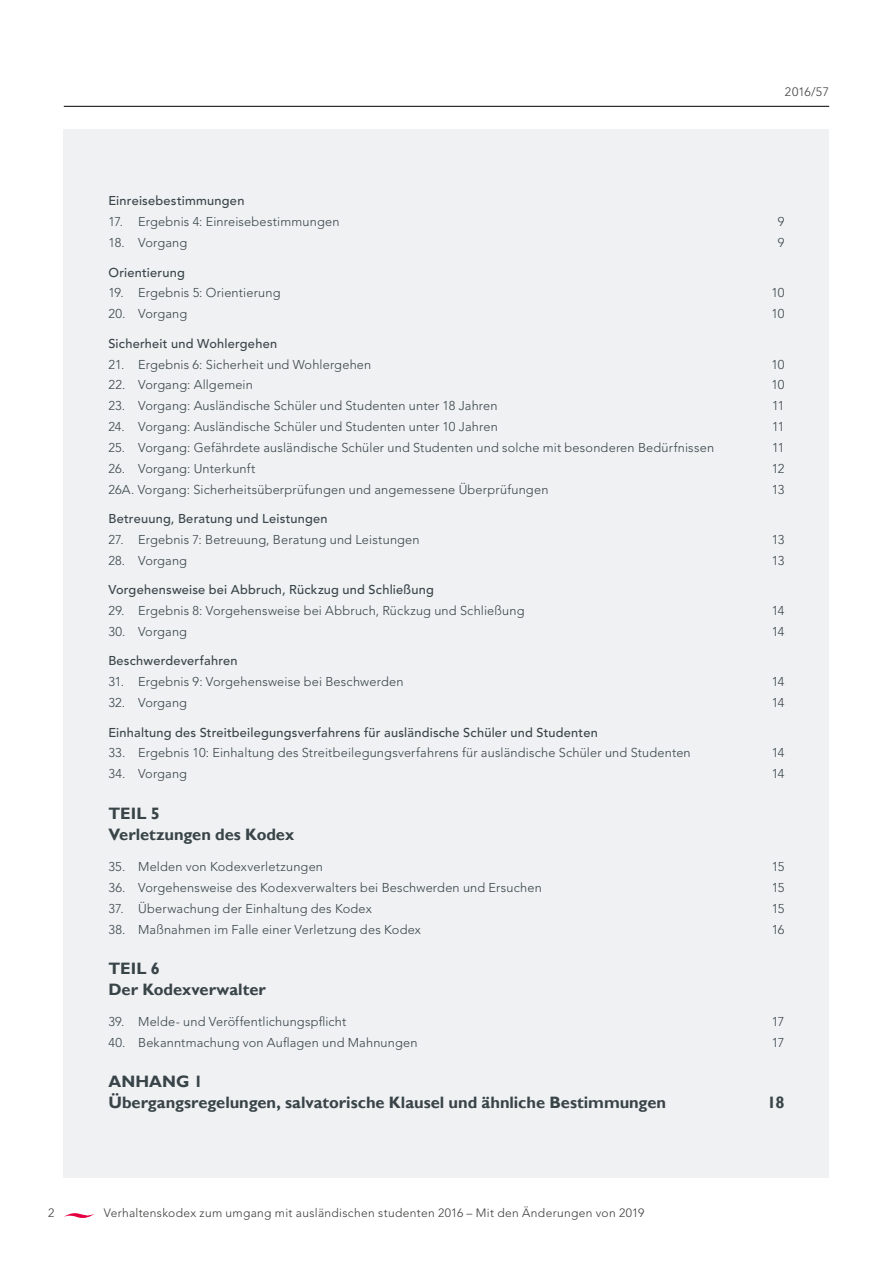
<style>
.page{position:relative;width:893px;height:1263px;background:#fff}
.page>*{position:absolute;margin:0;border:0;box-sizing:border-box;transform-origin:0 0}
.t1{font:700 16.5px/21px "Gill Sans";letter-spacing:-.005em;color:#394448}
.t2{font:300 12.75px "Avenir LT Pro";letter-spacing:.015em;color:#394448}
.t3{font:500 12.75px "Avenir";letter-spacing:.02em;color:#394448}
.t4{font:300 12.15px "Avenir LT Pro";letter-spacing:.035em;color:#3c3c3b}
.t5{font:300 12px "Avenir LT Pro";letter-spacing:.025em;color:#3c3c3b}
</style>
<div class="page">
<hr style="left:64px;top:106px;width:765px;height:1px;background:#000">
<div style="left:64px;top:130px;width:765px;height:1048px;background:#eff1f3"></div>
<svg style="left:64px;top:1213px;width:30px;height:5px"></svg>
<p class="t4" style="left:785px;top:85px;width:46px">2016/57</p>
<p class="t3" style="left:108px;top:194px;width:137px">Einreisebestimmungen</p>
<p class="t2" style="left:108px;top:214px;width:233px">17. Ergebnis 4: Einreisebestimmungen</p>
<p class="t2" style="left:778px;top:214px;width:8px">9</p>
<p class="t2" style="left:108px;top:235px;width:80px">18. Vorgang</p>
<p class="t2" style="left:778px;top:235px;width:8px">9</p>
<p class="t3" style="left:108px;top:265px;width:78px">Orientierung</p>
<p class="t2" style="left:108px;top:285px;width:174px">19. Ergebnis 5: Orientierung</p>
<p class="t2" style="left:771px;top:285px;width:15px">10</p>
<p class="t2" style="left:108px;top:306px;width:80px">20. Vorgang</p>
<p class="t2" style="left:771px;top:306px;width:15px">10</p>
<p class="t3" style="left:108px;top:336px;width:170px">Sicherheit und Wohlergehen</p>
<p class="t2" style="left:108px;top:357px;width:264px">21. Ergebnis 6: Sicherheit und Wohlergehen</p>
<p class="t2" style="left:771px;top:357px;width:15px">10</p>
<p class="t2" style="left:108px;top:377px;width:146px">22. Vorgang: Allgemein</p>
<p class="t2" style="left:771px;top:377px;width:15px">10</p>
<p class="t2" style="left:108px;top:398px;width:391px">23. Vorgang: Ausländische Schüler und Studenten unter 18 Jahren</p>
<p class="t2" style="left:772px;top:398px;width:14px">11</p>
<p class="t2" style="left:108px;top:419px;width:391px">24. Vorgang: Ausländische Schüler und Studenten unter 10 Jahren</p>
<p class="t2" style="left:772px;top:419px;width:14px">11</p>
<p class="t2" style="left:108px;top:440px;width:607px">25. Vorgang: Gefährdete ausländische Schüler und Studenten und solche mit besonderen Bedürfnissen</p>
<p class="t2" style="left:772px;top:440px;width:14px">11</p>
<p class="t2" style="left:108px;top:461px;width:149px">26. Vorgang: Unterkunft</p>
<p class="t2" style="left:772px;top:461px;width:14px">12</p>
<p class="t2" style="left:108px;top:482px;width:441px">26A. Vorgang: Sicherheitsüberprüfungen und angemessene Überprüfungen</p>
<p class="t2" style="left:772px;top:482px;width:14px">13</p>
<p class="t3" style="left:108px;top:511px;width:221px">Betreuung, Beratung und Leistungen</p>
<p class="t2" style="left:108px;top:532px;width:313px">27. Ergebnis 7: Betreuung, Beratung und Leistungen</p>
<p class="t2" style="left:772px;top:532px;width:14px">13</p>
<p class="t2" style="left:108px;top:553px;width:80px">28. Vorgang</p>
<p class="t2" style="left:772px;top:553px;width:14px">13</p>
<p class="t3" style="left:108px;top:582px;width:327px">Vorgehensweise bei Abbruch, Rückzug und Schließung</p>
<p class="t2" style="left:108px;top:603px;width:418px">29. Ergebnis 8: Vorgehensweise bei Abbruch, Rückzug und Schließung</p>
<p class="t2" style="left:772px;top:603px;width:14px">14</p>
<p class="t2" style="left:108px;top:624px;width:80px">30. Vorgang</p>
<p class="t2" style="left:772px;top:624px;width:14px">14</p>
<p class="t3" style="left:108px;top:654px;width:131px">Beschwerdeverfahren</p>
<p class="t2" style="left:108px;top:674px;width:297px">31. Ergebnis 9: Vorgehensweise bei Beschwerden</p>
<p class="t2" style="left:772px;top:674px;width:14px">14</p>
<p class="t2" style="left:108px;top:695px;width:80px">32. Vorgang</p>
<p class="t2" style="left:772px;top:695px;width:14px">14</p>
<p class="t3" style="left:108px;top:725px;width:491px">Einhaltung des Streitbeilegungsverfahrens für ausländische Schüler und Studenten</p>
<p class="t2" style="left:108px;top:745px;width:584px">33. Ergebnis 10: Einhaltung des Streitbeilegungsverfahrens für ausländische Schüler und Studenten</p>
<p class="t2" style="left:772px;top:745px;width:14px">14</p>
<p class="t2" style="left:108px;top:766px;width:80px">34. Vorgang</p>
<p class="t2" style="left:772px;top:766px;width:14px">14</p>
<p class="t1" style="left:108px;top:803px;width:187px">TEIL 5<br>Verletzungen des Kodex</p>
<p class="t2" style="left:108px;top:859px;width:216px">35. Melden von Kodexverletzungen</p>
<p class="t2" style="left:772px;top:859px;width:14px">15</p>
<p class="t2" style="left:108px;top:880px;width:435px">36. Vorgehensweise des Kodexverwalters bei Beschwerden und Ersuchen</p>
<p class="t2" style="left:772px;top:880px;width:14px">15</p>
<p class="t2" style="left:108px;top:901px;width:265px">37. Überwachung der Einhaltung des Kodex</p>
<p class="t2" style="left:772px;top:901px;width:14px">15</p>
<p class="t2" style="left:108px;top:922px;width:314px">38. Maßnahmen im Falle einer Verletzung des Kodex</p>
<p class="t2" style="left:772px;top:922px;width:14px">16</p>
<p class="t1" style="left:108px;top:958px;width:159px">TEIL 6<br>Der Kodexverwalter</p>
<p class="t2" style="left:108px;top:1014px;width:239px">39. Melde- und Veröffentlichungspflicht</p>
<p class="t2" style="left:772px;top:1014px;width:14px">17</p>
<p class="t2" style="left:108px;top:1035px;width:311px">40. Bekanntmachung von Auflagen und Mahnungen</p>
<p class="t2" style="left:772px;top:1035px;width:14px">17</p>
<p class="t1" style="left:108px;top:1072px;width:559px">ANHANG 1<br>Übergangsregelungen, salvatorische Klausel und ähnliche Bestimmungen</p>
<p class="t1" style="left:767px;top:1093px;width:19px">18</p>
<p class="t5" style="left:48px;top:1206px;width:8px">2</p>
<p class="t5" style="left:104px;top:1206px;width:542px">Verhaltenskodex zum umgang mit ausländischen studenten 2016 – Mit den Änderungen von 2019</p>
</div>
